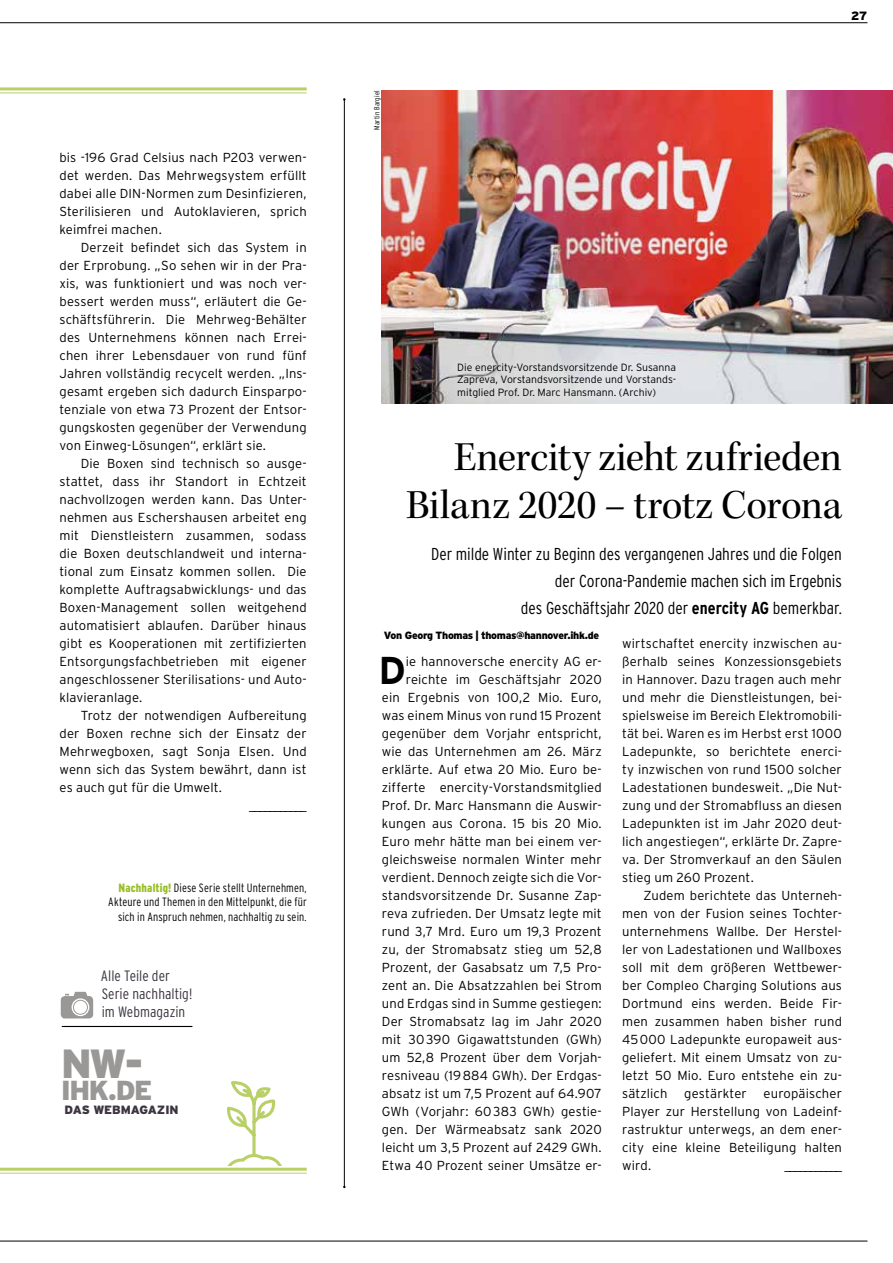
<style>
.page{position:relative;width:893px;height:1263px;background:#fff}
.page>*{position:absolute;margin:0;border:0;box-sizing:border-box;transform-origin:0 0}
.t1{font:42px/48px "Kepler Std Subh";letter-spacing:-.005em;color:#000;text-align:right}
.t2{font:900 40.65px "Interstate";color:#9a9897}
.t3{font:700 38.7px "Interstate";color:#000}
.t4{font:900 27.45px "Interstate";color:#9a9897}
.t5{font:300 condensed 17.25px/27px "Interstate";letter-spacing:-.005em;color:#000;text-align:right}
.t6{font:300 condensed 15px/18px "Interstate";color:#3c3540}
.t7{font:300 13.05px/18px "Interstate";letter-spacing:.01em;color:#000;text-align:justify}
.t8{font:300 condensed 12px/14.4px "Interstate";letter-spacing:.01em;color:#000;text-align:right;scale:.96 1}
.t9{font:900 12px "Interstate";color:#3c3540}
.t10{font:900 12px "Interstate";color:#000}
.t11{font:300 10.5px/12.6px "Interstate";color:#000;text-align:justify}
.t12{font:900 10.5px "Interstate";letter-spacing:-.03em;color:#000}
.t13{font:300 condensed 7.5px "Interstate";letter-spacing:.02em;color:#000}
.s1{font-weight:900;color:#99be27}
.s2{font-weight:700}
</style>
<div class="page">
<hr style="left:0;top:87px;width:307px;height:3px;background:#b9d068">
<hr style="left:0;top:92px;width:307px;height:1px;background:#b9d068">
<svg style="left:217px;top:1082px;width:75px;height:86px"></svg>
<svg style="left:218px;top:1166px;width:73px;height:7px"></svg>
<hr style="left:0;top:1168px;width:307px;height:3px;background:#b9d068">
<hr style="left:0;top:1173px;width:307px;height:1px;background:#b9d068">
<hr style="left:62px;top:1026px;width:130px;height:1px;background:#000">
<svg style="left:61px;top:992px;width:32px;height:26px"></svg>
<img style="left:382px;top:90px;width:511px;height:314px">
<div style="left:448px;top:354px;width:236px;height:53px;background:#fff;opacity:.75"></div>
<hr style="left:344px;top:99px;width:1px;height:1088px;background:#000">
<hr style="left:0;top:1241px;width:867px;height:1px;background:#000">
<hr style="left:0;top:22px;width:867px;height:1px;background:#000">
<p class="t7" style="left:60px;top:148px;width:249px">bis -196 Grad Celsius nach P203 verwen&shy;det werden. Das Mehrwegsystem erfüllt dabei alle DIN-Normen zum Desinfizieren, Sterilisieren und Autoklavieren, sprich keimfrei machen.</p>
<p class="t7" style="left:60px;top:238px;width:249px;text-indent:21px">Derzeit befindet sich das System in der Erprobung. „So sehen wir in der Pra&shy;xis, was funktioniert und was noch ver&shy;bessert werden muss“, erläutert die Ge&shy;schäftsführerin. Die Mehrweg-Behälter des Unternehmens können nach Errei&shy;chen ihrer Lebensdauer von rund fünf Jahren vollständig recycelt werden. „Ins&shy;gesamt ergeben sich dadurch Einsparpo&shy;tenziale von etwa 73 Prozent der Entsor&shy;gungskosten gegenüber der Verwendung von Einweg-Lösungen“, erklärt sie.</p>
<p class="t7" style="left:60px;top:454px;width:249px;text-indent:21px">Die Boxen sind technisch so ausge&shy;stattet, dass ihr Standort in Echtzeit nachvollzogen werden kann. Das Unter&shy;nehmen aus Eschershausen arbeitet eng mit Dienstleistern zusammen, sodass die Boxen deutschlandweit und interna&shy;tional zum Einsatz kommen sollen. Die komplette Auftragsabwicklungs- und das Boxen-Management sollen weitgehend automatisiert ablaufen. Darüber hinaus gibt es Kooperationen mit zertifizierten Entsorgungsfachbetrieben mit eigener angeschlossener Sterilisations- und Auto&shy;klavieranlage.</p>
<p class="t7" style="left:81px;top:706px;width:227px">Trotz der notwendigen Aufbereitung</p>
<p class="t7" style="left:60px;top:724px;width:249px">der Boxen rechne sich der Einsatz der</p>
<p class="t7" style="left:60px;top:742px;width:249px">Mehrwegboxen, sagt Sonja Elsen. Und</p>
<p class="t7" style="left:60px;top:760px;width:249px">wenn sich das System bewährt, dann ist</p>
<p class="t7" style="left:60px;top:778px;width:164px">es auch gut für die Umwelt.</p>
<p class="t7" style="left:249px;top:796px;width:59px">___________</p>
<p class="t8" style="left:108px;top:880px;width:208px"><span class="s1">Nachhaltig!</span> Diese Serie stellt Unternehmen,<br>Akteure und Themen in den Mittelpunkt, die für sich in Anspruch nehmen, nachhaltig zu sein.</p>
<p class="t6" style="left:101px;top:966px;width:93px">Alle Teile der<br>Serie nachhaltig! im Webmagazin</p>
<h2 class="t2" style="left:61px;top:1039px;width:84px">NW-</h2>
<h3 class="t4" style="left:61px;top:1073px;width:93px">ihk.de</h3>
<p class="t9" style="left:64px;top:1102px;width:67px">Das Webmaga</p>
<p class="t9" style="left:157px;top:1102px;width:23px">zin</p>
<p class="t13" style="left:372px;top:130px;width:41px;rotate:-90deg">Martin Bargiel</p>
<p class="t10" style="left:851px;top:9px;width:18px">27</p>
<p class="t11" style="left:457px;top:361px;width:220px">Die enercity-Vorstandsvorsitzende Dr. Susanna Zapreva, Vorstandsvorsitzende und Vorstands&shy;mitglied Prof. Dr. Marc Hansmann. (Archiv)</p>
<h1 class="t1" style="left:406px;top:434px;width:437px">Enercity zieht zufrieden<br>Bilanz 2020 – trotz Corona</h1>
<h3 class="t5" style="left:431px;top:540px;width:412px">Der milde Winter zu Beginn des vergangenen Jahres und die Folgen der Corona-Pandemie machen sich im Ergebnis<br>des Geschäftsjahr 2020 der <span class="s2">enercity AG</span> bemerkbar.</h3>
<p class="t12" style="left:384px;top:629px;width:217px">Von Georg Thomas | thomas@hannover.ihk.de</p>
<p class="t7" style="left:382px;top:652px;width:221px;text-align:right">ie hannoversche enercity AG er&shy;reichte im Geschäftsjahr 2020<br>ein Ergebnis von 100,2 Mio. Euro, was einem Minus von rund 15 Prozent gegenüber dem Vorjahr entspricht, wie das Unternehmen am 26. März erklärte. Auf etwa 20 Mio. Euro be&shy;zifferte enercity-Vorstandsmitglied Prof. Dr. Marc Hansmann die Auswir&shy;kungen aus Corona. 15 bis 20 Mio.<br>Euro mehr hätte man bei einem ver&shy;gleichsweise normalen Winter mehr verdient. Dennoch zeigte sich die Vor&shy;standsvorsitzende Dr. Susanne Zap&shy;reva zufrieden. Der Umsatz legte mit rund 3,7 Mrd. Euro um 19,3 Prozent zu, der Stromabsatz stieg um 52,8<br>Prozent, der Gasabsatz um 7,5 Pro&shy;zent an. Die Absatzzahlen bei Strom und Erdgas sind in Summe gestiegen:<br>Der Stromabsatz lag im Jahr 2020 mit 30390 Gigawattstunden (GWh) um 52,8 Prozent über dem Vorjah&shy;resniveau (19884 GWh). Der Erdgas&shy;absatz ist um 7,5 Prozent auf 64.907<br>GWh (Vorjahr: 60383 GWh) gestie&shy;gen. Der Wärmeabsatz sank 2020 leicht um 3,5 Prozent auf 2429 GWh.<br>Etwa 40 Prozent seiner Umsätze er-</p>
<h3 class="t3" style="left:378px;top:647px;width:29px">D</h3>
<p class="t7" style="left:622px;top:634px;width:221px">wirtschaftet enercity inzwischen au&shy;ßerhalb seines Konzessionsgebiets in Hannover. Dazu tragen auch mehr und mehr die Dienstleistungen, bei&shy;spielsweise im Bereich Elektromobili&shy;tät bei. Waren es im Herbst erst 1000<br>Ladepunkte, so berichtete enerci&shy;ty inzwischen von rund 1500 solcher Ladestationen bundesweit. „Die Nut&shy;zung und der Stromabfluss an diesen Ladepunkten ist im Jahr 2020 deut&shy;lich angestiegen“, erklärte Dr. Zapre&shy;va. Der Stromverkauf an den Säulen stieg um 260 Prozent.</p>
<p class="t7" style="left:622px;top:886px;width:221px;text-indent:21px">Zudem berichtete das Unterneh&shy;men von der Fusion seines Tochter&shy;unternehmens Wallbe. Der Herstel&shy;ler von Ladestationen und Wallboxes soll mit dem größeren Wettbewer&shy;ber Compleo Charging Solutions aus Dortmund eins werden. Beide Fir&shy;men zusammen haben bisher rund 45000 Ladepunkte europaweit aus&shy;geliefert. Mit einem Umsatz von zu&shy;letzt 50 Mio. Euro entstehe ein zu&shy;sätzlich</p>
<p class="t7" style="left:622px;top:1084px;width:221px;text-indent:141px">europäischer Player zur Herstellung von Ladeinf&shy;rastruktur unterwegs, an dem ener&shy;city eine kleine Beteiligung halten wird.</p>
<p class="t7" style="left:784px;top:1156px;width:59px">___________</p>
<p class="t7" style="left:684px;top:1084px;width:64px">gestärkter</p>
</div>
